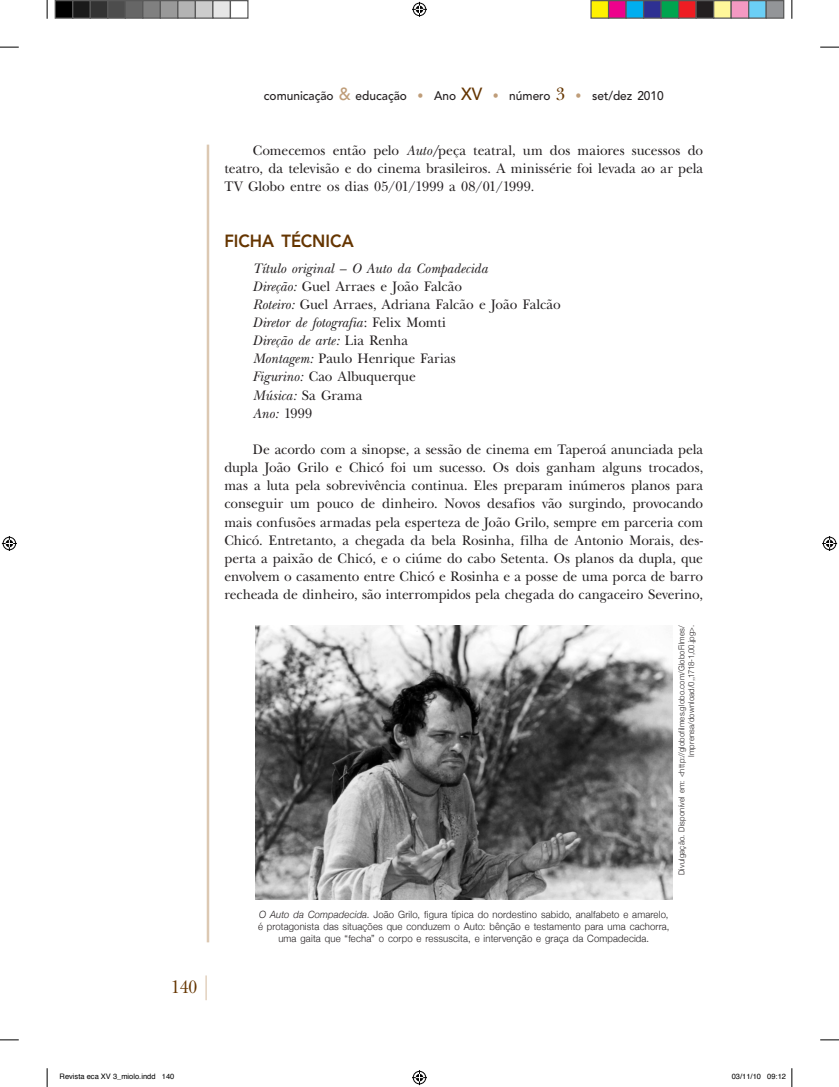
<style>
.page{position:relative;width:839px;height:1087px;background:#fff}
.page>*{position:absolute;margin:0;border:0;box-sizing:border-box;transform-origin:0 0}
.t1{font:18.75px "New Baskerville";color:#653500;scale:.9 1}
.t2{font:800 17.5px "Avenir";color:#653500;scale:.95 1}
.t3{font:14.38px/18.1px "New Baskerville";color:#231f20;text-align:justify;scale:.95 1}
.t4{font:500 12.5px "Avenir";color:#231f20;scale:.95 1}
.t5{font:300 10px/12px "Helvetica Neue";letter-spacing:.015em;color:#231f20;text-align:center;scale:.95 1}
.t6{font:300 8.12px/9.8px "Helvetica Neue";letter-spacing:.025em;color:#231f20;text-align:right;scale:.95 1}
.t7{font:7.5px "Helvetica";color:#000}
.s1{font-size:17.5px;color:#bf9d79}
.s2{color:#bf9d79}
.s3{font-size:17.5px;color:#653500}
.s4{font-family:"New Baskerville";font-weight:400;font-size:18.75px;color:#653500}
.s5{font-style:italic}
</style>
<div class="page">
<hr style="left:207px;top:145px;width:2px;height:797px;background:#dcc8b2">
<hr style="left:205px;top:975px;width:2px;height:25px;background:#dcc8b2">
<img style="left:255px;top:625px;width:417px;height:274px">
<svg style="left:0;top:46px;width:19px;height:2px"></svg>
<svg style="left:820px;top:46px;width:18px;height:2px"></svg>
<svg style="left:0;top:1039px;width:19px;height:1px"></svg>
<svg style="left:820px;top:1039px;width:18px;height:1px"></svg>
<svg style="left:46px;top:0;width:2px;height:19px"></svg>
<svg style="left:46px;top:1068px;width:2px;height:18px"></svg>
<svg style="left:791px;top:0;width:1px;height:19px"></svg>
<svg style="left:412px;top:2px;width:15px;height:15px"></svg>
<svg style="left:412px;top:1070px;width:15px;height:14px"></svg>
<svg style="left:2px;top:536px;width:15px;height:15px"></svg>
<svg style="left:822px;top:536px;width:14px;height:15px"></svg>
<div style="left:55px;top:1px;width:18px;height:17px;background:#000"></div>
<div style="left:55px;top:0;width:18px;height:19px;border:1px solid #595959"></div>
<div style="left:73px;top:1px;width:17px;height:17px;background:#1a1a1a"></div>
<div style="left:72px;top:0;width:19px;height:19px;border:1px solid #595959"></div>
<div style="left:90px;top:1px;width:18px;height:17px;background:#333"></div>
<div style="left:90px;top:0;width:18px;height:19px;border:1px solid #595959"></div>
<div style="left:108px;top:1px;width:17px;height:17px;background:#4d4d4d"></div>
<div style="left:107px;top:0;width:19px;height:19px;border:1px solid #595959"></div>
<div style="left:125px;top:1px;width:18px;height:17px;background:#666"></div>
<div style="left:125px;top:0;width:18px;height:19px;border:1px solid #595959"></div>
<div style="left:143px;top:1px;width:17px;height:17px;background:#808080"></div>
<div style="left:142px;top:0;width:19px;height:19px;border:1px solid #595959"></div>
<div style="left:160px;top:1px;width:18px;height:17px;background:#999"></div>
<div style="left:160px;top:0;width:18px;height:19px;border:1px solid #595959"></div>
<div style="left:178px;top:1px;width:17px;height:17px;background:#b3b3b3"></div>
<div style="left:177px;top:0;width:19px;height:19px;border:1px solid #595959"></div>
<div style="left:195px;top:1px;width:18px;height:17px;background:#ccc"></div>
<div style="left:195px;top:0;width:18px;height:19px;border:1px solid #595959"></div>
<div style="left:213px;top:1px;width:17px;height:17px;background:#e6e6e6"></div>
<div style="left:212px;top:0;width:19px;height:19px;border:1px solid #595959"></div>
<div style="left:230px;top:0;width:18px;height:19px;border:1px solid #595959"></div>
<div style="left:591px;top:1px;width:17px;height:17px;background:#fff101"></div>
<div style="left:590px;top:0;width:19px;height:19px;border:1px solid #595959"></div>
<div style="left:608px;top:1px;width:18px;height:17px;background:#ed028c"></div>
<div style="left:607px;top:0;width:19px;height:19px;border:1px solid #595959"></div>
<div style="left:626px;top:1px;width:17px;height:17px;background:#00aeef"></div>
<div style="left:625px;top:0;width:19px;height:19px;border:1px solid #595959"></div>
<div style="left:643px;top:1px;width:18px;height:17px;background:#2e3092"></div>
<div style="left:642px;top:0;width:19px;height:19px;border:1px solid #595959"></div>
<div style="left:661px;top:1px;width:17px;height:17px;background:#00a54f"></div>
<div style="left:660px;top:0;width:19px;height:19px;border:1px solid #595959"></div>
<div style="left:678px;top:1px;width:18px;height:17px;background:#ee1d23"></div>
<div style="left:677px;top:0;width:19px;height:19px;border:1px solid #595959"></div>
<div style="left:696px;top:1px;width:17px;height:17px;background:#231f20"></div>
<div style="left:695px;top:0;width:19px;height:19px;border:1px solid #595959"></div>
<div style="left:713px;top:1px;width:18px;height:17px;background:#fff79a"></div>
<div style="left:712px;top:0;width:19px;height:19px;border:1px solid #595959"></div>
<div style="left:731px;top:1px;width:17px;height:17px;background:#f499c2"></div>
<div style="left:730px;top:0;width:19px;height:19px;border:1px solid #595959"></div>
<div style="left:748px;top:1px;width:18px;height:17px;background:#6bcff6"></div>
<div style="left:747px;top:0;width:19px;height:19px;border:1px solid #595959"></div>
<div style="left:766px;top:1px;width:17px;height:17px;background:#939598"></div>
<div style="left:765px;top:0;width:19px;height:19px;border:1px solid #595959"></div>
<svg style="left:791px;top:1068px;width:1px;height:18px"></svg>
<p class="t4" style="left:264px;top:89px;width:422px">comunicação <span class="s1">&amp;</span> educação <span class="s2">•</span> Ano <span class="s3">XV</span> <span class="s2">•</span> número <span class="s4">3</span> <span class="s2">•</span> set/dez 2010</p>
<p class="t3" style="left:224px;top:141px;width:505px;text-indent:28px">Comecemos então pelo <span class="s5">Auto/</span>peça teatral, um dos maiores sucessos do teatro, da televisão e do cinema brasileiros. A minissérie foi levada ao ar pela TV Globo entre os dias 05/01/1999 a 08/01/1999.</p>
<p class="t2" style="left:224px;top:231px;width:28px">FICHA</p>
<p class="t2" style="left:281px;top:231px;width:13px">TÉCN</p>
<p class="t2" style="left:325px;top:231px;width:18px">ICA</p>
<p class="t3" style="left:253px;top:259px;width:325px;text-align:left"><span class="s5">Título original – O Auto da Compadecida<br>Direção:</span> Guel Arraes e João Falcão<br><span class="s5">Roteiro:</span> Guel Arraes, Adriana Falcão e João Falcão<br><span class="s5">Diretor de fotografia</span>: Felix Momti<br><span class="s5">Direção de arte:</span> Lia Renha<br><span class="s5">Montagem:</span> Paulo Henrique Farias<br><span class="s5">Figurino:</span> Cao Albuquerque<br><span class="s5">Música:</span> Sa Grama<br><span class="s5">Ano:</span> 1999</p>
<p class="t3" style="left:224px;top:440px;width:505px;text-indent:28px">De acordo com a sinopse, a sessão de cinema em Taperoá anunciada pela dupla João Grilo e Chicó foi um sucesso. Os dois ganham alguns trocados, mas a luta pela sobrevivência continua. Eles preparam inúmeros planos para conseguir um pouco de dinheiro. Novos desafios vão surgindo, provocando mais confusões armadas pela esperteza de João Grilo, sempre em parceria com Chicó. Entretanto, a chegada da bela Rosinha, filha de Antonio Morais, des&shy;perta a paixão de Chicó, e o ciúme do cabo Setenta. Os planos da dupla, que envolvem o casamento entre Chicó e Rosinha e a posse de uma porca de barro recheada de dinheiro, são interrompidos pela chegada do cangaceiro Severino,</p>
<h1 class="t1" style="left:171px;top:975px;width:31px">140</h1>
<p class="t6" style="left:676px;top:875px;width:264px;rotate:-90deg">Divulgação. Disponível em: &lt;http://globofilmes.globo.com/GloboFilmes/<br>Imprensa/download/0,,1718-1,00.jpg&gt;.</p>
<p class="t5" style="left:258px;top:908px;width:434px"><span class="s5">O Auto da Compadecida</span>. João Grilo, figura típica do nordestino sabido, analfabeto e amarelo, é protagonista das situações que conduzem o Auto: bênção e testamento para uma cachorra, uma gaita que “fecha” o corpo e ressuscita, e intervenção e graça da Compadecida.</p>
<p class="t7" style="left:60px;top:1070px;width:116px">Revista eca XV 3_miolo.indd 140</p>
<p class="t7" style="left:731px;top:1070px;width:56px">03/11/10 09:12</p>
</div>
